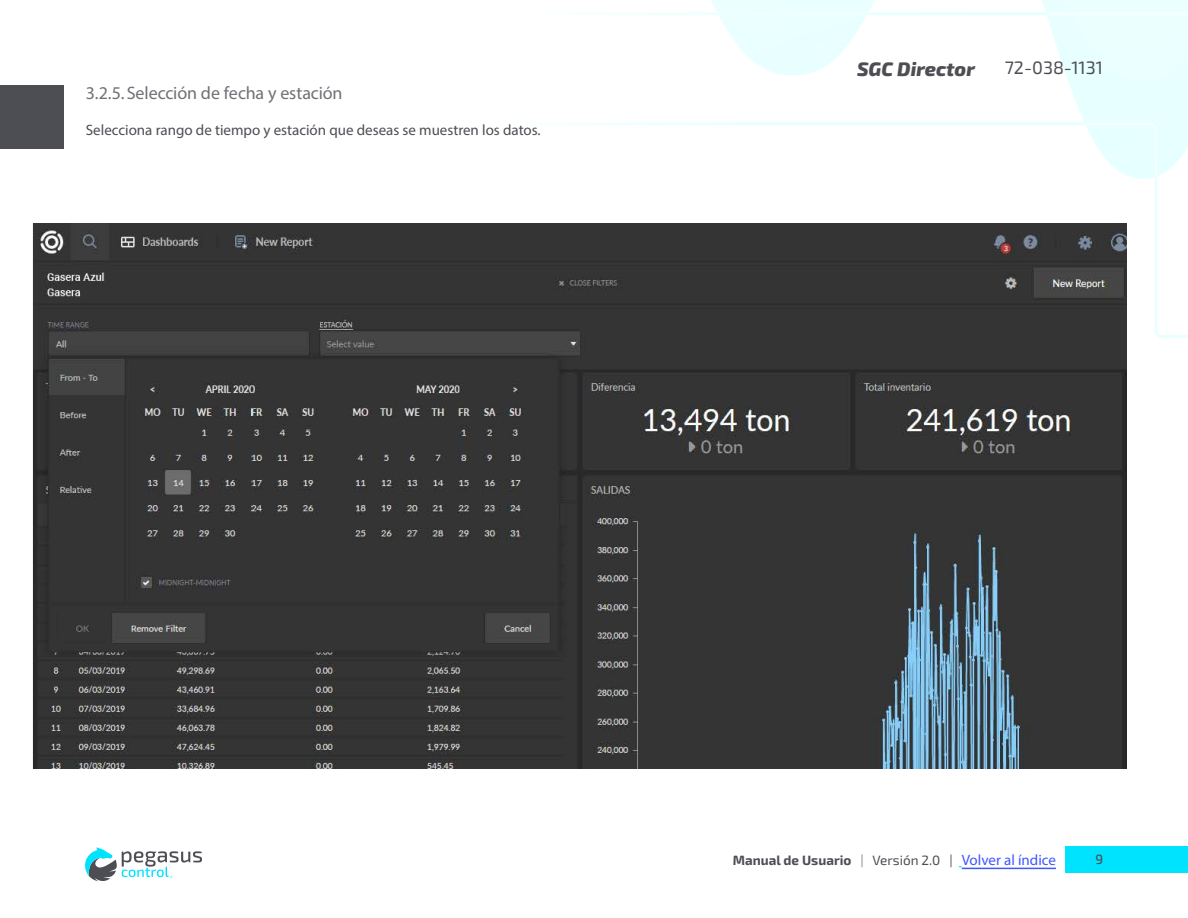
<style>
.page{position:relative;width:1188px;height:918px;background:#fff}
.page>*{position:absolute;margin:0;border:0;box-sizing:border-box;transform-origin:0 0}
.t1{font:italic 800 19.5px "Exo 2";color:#4d4d54}
.t2{font:18px "Myriad Pro";letter-spacing:-.005em;color:#707076}
.t3{font:18px "Exo 2";color:#4d4d54}
.t4{font:15px "Myriad Pro";color:#4d4d54}
.t5{font:700 13.5px "Exo 2";color:#4d4d54}
.t6{font:500 13.5px "Exo 2";color:#4d4d54}
.s1{font-weight:400;color:#828287}
.s2{font-weight:400}
.s3{font-family:"Myriad Pro";font-weight:400;font-size:15px;color:#4157ff}
</style>
<div class="page">
<img style="left:1px;top:0;width:1187px;height:882px">
<div style="left:1px;top:85px;width:63px;height:63px;background:#4d4d54"></div>
<svg style="left:85px;top:847px;width:117px;height:34px"></svg>
<div style="left:1066px;top:846px;width:122px;height:27px;background:#00e3ff"></div>
<hr style="left:962px;top:868px;width:94px;height:1px;background:#4157ff">
<img style="left:32px;top:224px;width:1095px;height:544px">
<p class="t2" style="left:86px;top:81px;width:258px">3.2.5. Selección de fecha y estación</p>
<p class="t4" style="left:86px;top:120px;width:456px">Selecciona rango de tiempo y estación que deseas se muestren los datos.</p>
<h1 class="t1" style="left:857px;top:53px;width:119px">SGC Director</h1>
<p class="t3" style="left:1005px;top:56px;width:100px">72-038-1131</p>
<p class="t5" style="left:733px;top:850px;width:325px">Manual de Usuario <span class="s1">|</span> <span class="s2">Versión 2.0 |</span> <span class="s3">Volver al índice</span></p>
<p class="t6" style="left:1095px;top:849px;width:9px">9</p>
</div>
